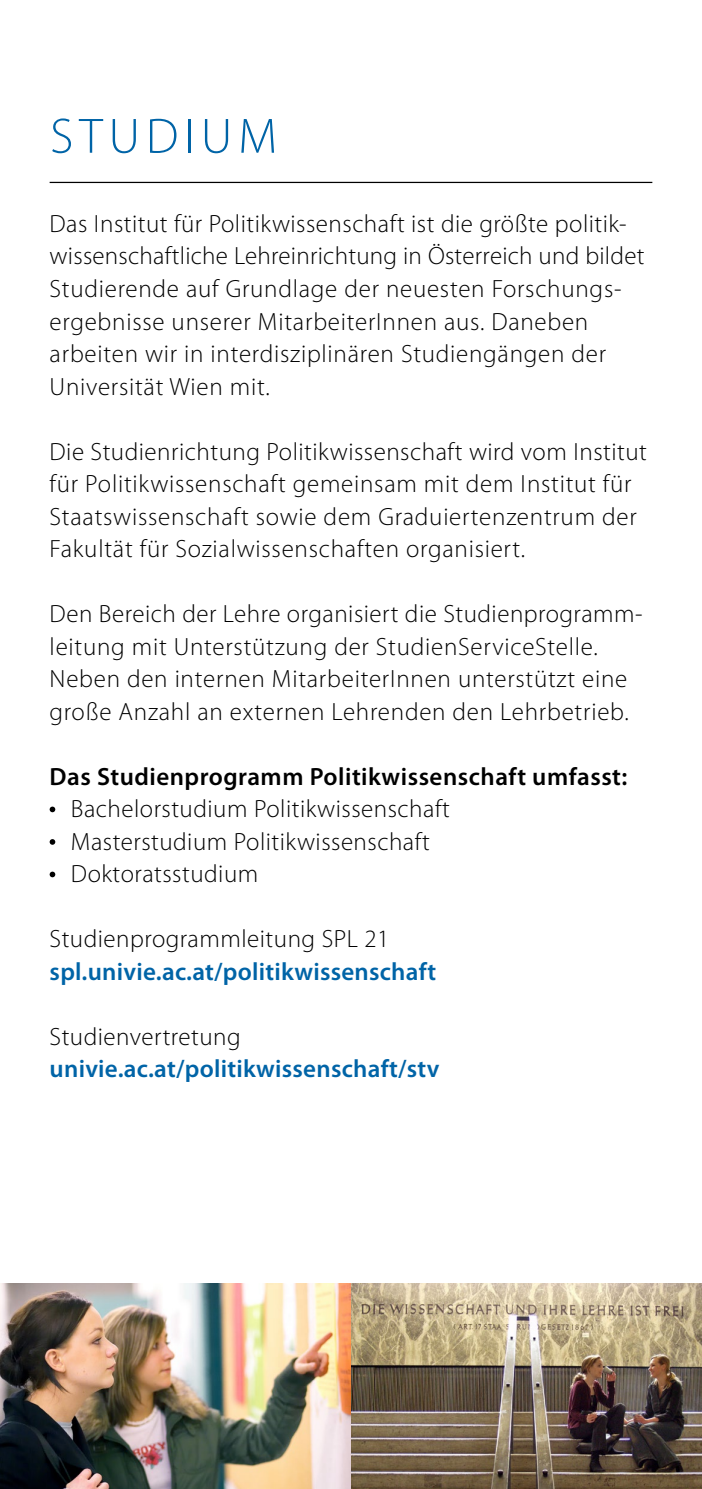
<style>
.page{position:relative;width:702px;height:1489px;background:#fff}
.page>*{position:absolute;margin:0;border:0;box-sizing:border-box;transform-origin:0 0}
.t1{font:300 50px "Myriad Pro";color:#0064a7}
.t2{font:300 25px/32.5px "Myriad Pro";letter-spacing:.03em;color:#000}
.t3{font:600 25px "Myriad Pro";letter-spacing:.01em;color:#0064a7}
.t4{font:600 25px "Myriad Pro";letter-spacing:.02em;color:#000}
</style>
<div class="page">
<hr style="left:50px;top:182px;width:602px;height:1px;background:#000">
<svg style="left:50px;top:806px;width:5px;height:6px"></svg>
<svg style="left:50px;top:839px;width:5px;height:5px"></svg>
<svg style="left:50px;top:871px;width:5px;height:6px"></svg>
<img style="left:0;top:1283px;width:702px;height:205px">
<h1 class="t1" style="left:50px;top:106px;width:92px">Studium</h1>
<p class="t2" style="left:50px;top:207px;width:596px">Das Institut für Politikwissenschaft ist die größte politik&shy;wissenschaftliche Lehreinrichtung in Österreich und bildet Studierende auf Grundlage der neuesten Forschungs&shy;ergebnisse unserer MitarbeiterInnen aus. Daneben arbeiten wir in interdisziplinären Studiengängen der Universität Wien mit.</p>
<p class="t2" style="left:50px;top:435px;width:598px">Die Studienrichtung Politikwissenschaft wird vom Institut für Politikwissenschaft gemeinsam mit dem Institut für Staatswissenschaft sowie dem Graduiertenzentrum der Fakultät für Sozialwissenschaften organisiert.</p>
<p class="t2" style="left:50px;top:597px;width:594px">Den Bereich der Lehre organisiert die Studienprogramm&shy;leitung mit Unterstützung der StudienServiceStelle.<br>Neben den internen MitarbeiterInnen unterstützt eine große Anzahl an externen Lehrenden den Lehrbetrieb.</p>
<p class="t4" style="left:50px;top:760px;width:579px">Das Studienprogramm Politikwissenschaft umfasst:</p>
<p class="t2" style="left:71px;top:792px;width:380px">Bachelorstudium Politikwissenschaft<br>Masterstudium Politikwissenschaft<br>Doktoratsstudium</p>
<p class="t2" style="left:50px;top:922px;width:341px">Studienprogrammleitung SPL 21</p>
<p class="t3" style="left:50px;top:955px;width:388px">spl.univie.ac.at/politikwissenschaft</p>
<p class="t2" style="left:50px;top:1020px;width:192px">Studienvertretung</p>
<p class="t3" style="left:50px;top:1053px;width:391px">univie.ac.at/politikwissenschaft/stv</p>
</div>
